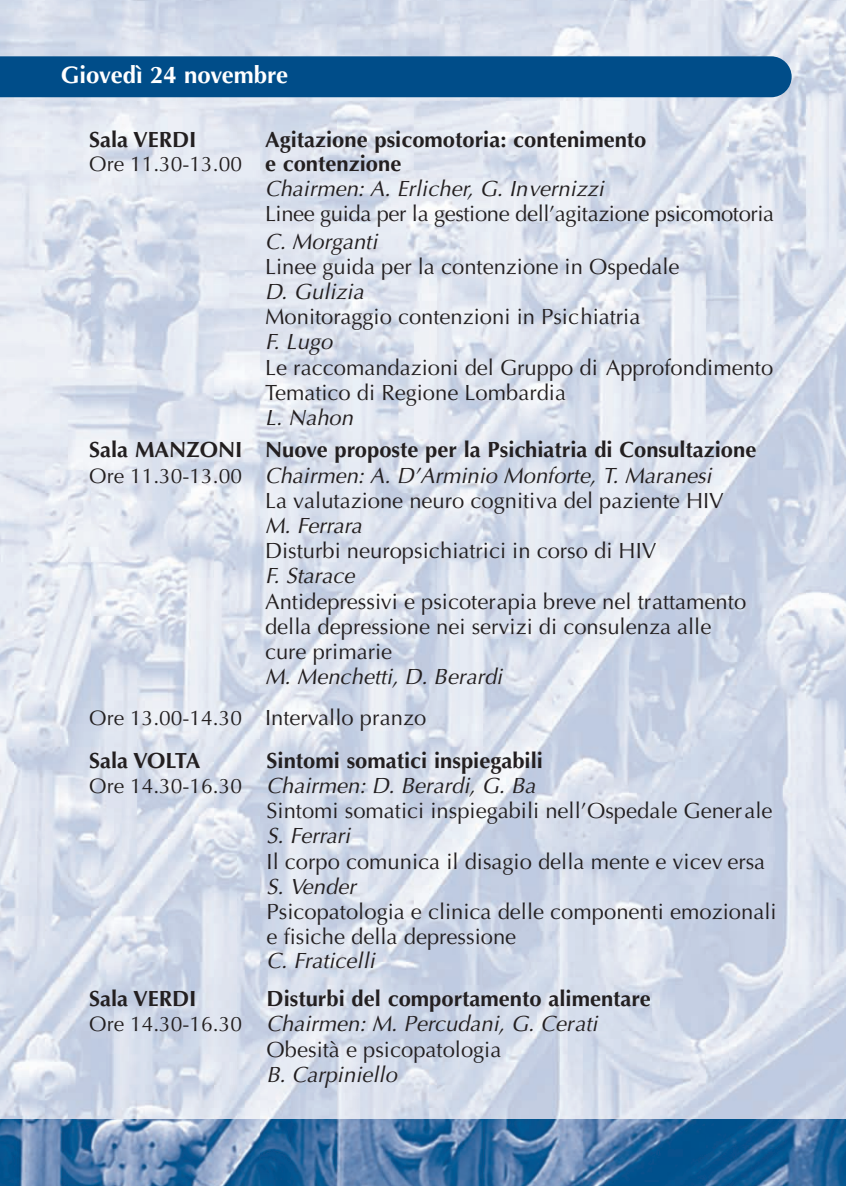
<style>
.page{position:relative;width:846px;height:1186px;background:#fff}
.page>*{position:absolute;margin:0;border:0;box-sizing:border-box;transform-origin:0 0}
.t1{font:700 24px "Optima";color:#fff}
.t2{font:22px/25.2px "Optima";color:#231f20}
.t3{font:italic 22px/41.8px "Optima";color:#231f20}
.t4{font:700 22px "Optima";color:#231f20}
.t5{font:21px "Optima";color:#231f20}
.s1{font-weight:700;font-size:22px}
.s2{font-style:normal;font-size:21px}
.s3{font-style:normal}
.s4{font-weight:700;font-style:normal}
</style>
<div class="page">
<img style="left:0;top:0;width:846px;height:1119px">
<img style="left:0;top:1119px;width:846px;height:67px">
<div style="left:0;top:56px;width:791px;height:41px;background:#004d89"></div>
<p class="t1" style="left:61px;top:64px;width:229px">Giovedì 24 novembre</p>
<p class="t4" style="left:89px;top:130px;width:109px">Sala VERDI</p>
<p class="t4" style="left:265px;top:130px;width:383px">Agitazione psicomotoria: contenimento</p>
<p class="t5" style="left:89px;top:152px;width:314px">Ore 11.30-13.00 <span class="s1">e contenzione</span></p>
<p class="t3" style="left:265px;top:168px;width:345px">Chairmen:A.Erlicher,G.Invernizzi</p>
<p class="t2" style="left:265px;top:202px;width:511px">Linee guida per la gestione dell’agitazione psicomotoria</p>
<p class="t3" style="left:265px;top:221px;width:119px">C.Morganti</p>
<p class="t2" style="left:265px;top:254px;width:416px">Linee guida per la contenzione in Ospedale</p>
<p class="t3" style="left:265px;top:271px;width:105px">D. Gulizia</p>
<p class="t2" style="left:265px;top:304px;width:377px">Monitoraggio contenzioni in Psichiatria</p>
<p class="t3" style="left:265px;top:321px;width:74px">F.Lugo</p>
<p class="t2" style="left:265px;top:355px;width:510px">Le raccomandazioni del Gruppo di Approfondimento<br>Tematico di Regione Lombardia</p>
<p class="t3" style="left:265px;top:397px;width:95px">L.Nahon</p>
<p class="t4" style="left:89px;top:441px;width:668px">Sala MANZONI Nuove proposte per la Psichiatria di Consultazione</p>
<p class="t3" style="left:89px;top:455px;width:629px"><span class="s2">O r e 1 1 . 3 0 - 1 3 . 0 0</span> Chairmen:A.D’Arminio Monforte,T.Maranesi</p>
<p class="t2" style="left:265px;top:488px;width:460px">La valutazione neuro cognitiva del paziente HIV</p>
<p class="t3" style="left:265px;top:505px;width:103px">M.Ferrara</p>
<p class="t2" style="left:265px;top:538px;width:393px">Disturbi neuropsichiatrici in corso di HIV</p>
<p class="t3" style="left:265px;top:555px;width:96px">F.Starace</p>
<p class="t2" style="left:265px;top:589px;width:483px">Antidepressivi e psicoterapia breve nel trattamento della depressione nei servizi di consulenza alle cure primarie</p>
<p class="t3" style="left:89px;top:656px;width:420px;text-indent:176px">M.Menchetti,D.Berardi<br><span class="s2">Ore 13.00-14.30</span> <span class="s3">Intervallo pranzo<br></span><span class="s4">Sala VOLTA</span></p>
<p class="t4" style="left:266px;top:751px;width:278px">Sintomi somatici inspiegabili</p>
<p class="t3" style="left:89px;top:765px;width:453px"><span class="s2">O re 1 4 . 3 0 - 1 6 . 3 0</span> Chairmen:D.Berardi,G.Ba</p>
<p class="t2" style="left:266px;top:798px;width:507px">Sintomi somatici inspiegabili nell’Ospedale Generale</p>
<p class="t3" style="left:266px;top:815px;width:90px">S.Ferrari</p>
<p class="t2" style="left:266px;top:849px;width:500px">Il corpo comunica il disagio della mente e vicev ersa</p>
<p class="t3" style="left:266px;top:866px;width:96px">S.Vender</p>
<p class="t2" style="left:266px;top:899px;width:511px">Psicopatologia e clinica delle componenti emozionali e fisiche della depressione</p>
<p class="t3" style="left:266px;top:940px;width:115px">C.Fraticelli</p>
<p class="t4" style="left:89px;top:989px;width:109px">Sala VERDI</p>
<p class="t4" style="left:266px;top:989px;width:386px">Disturbi del comportamento alimentare</p>
<p class="t3" style="left:89px;top:1003px;width:515px"><span class="s2">O re 1 4 . 3 0 - 1 6 . 3 0</span> Chairmen:M.Percudani,G.Cerati</p>
<p class="t2" style="left:266px;top:1037px;width:236px">Obesità e psicopatologia</p>
<p class="t3" style="left:266px;top:1054px;width:137px">B.Carpiniello</p>
</div>
